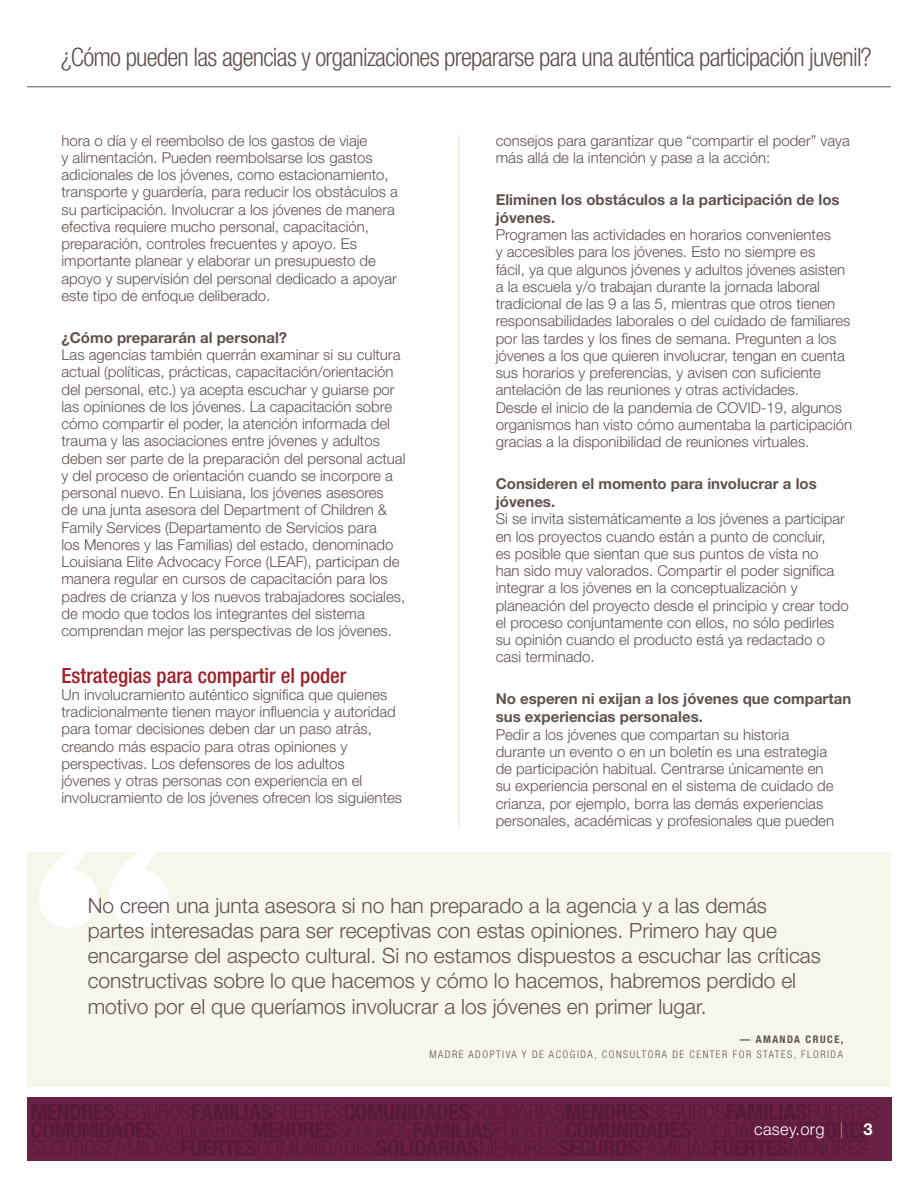
<style>
.page{position:relative;width:918px;height:1188px;background:#fff}
.page>*{position:absolute;margin:0;border:0;box-sizing:border-box;transform-origin:0 0}
.t1{font:300 condensed 25.5px "Helvetica Neue LT Std";letter-spacing:-.03em;color:#61514d}
.box_body{font:300 21px/25.2px "Helvetica Neue LT Std";color:#61514d}
.Head_2{font:500 condensed 21px "Helvetica Neue LT Std";color:#9e1f29}
.t2{font:300 16.5px "Helvetica Neue LT Std";letter-spacing:.02em;color:#fff}
.body{font:300 15px/17.2px "Helvetica Neue LT Std";color:#61514d}
.Head_3{font:700 15px/18px "Helvetica Neue LT Std";color:#61514d}
.body-2{font:300 condensed 10.5px/15px "Helvetica Neue LT Std";letter-spacing:.14em;color:#61514d;text-align:right}
.s1{font-weight:700}
.s2{color:#f18a21}
</style>
<div class="page">
<div style="left:27px;top:1098px;width:864px;height:63px;background:#692045"></div>
<hr style="left:27px;top:86px;width:864px;height:1px;background:#61514d">
<hr style="left:459px;top:135px;width:1px;height:693px;background:#e9e7b7">
<div style="left:27px;top:852px;width:864px;height:234px;background:#f7f6eb"></div>
<svg style="left:39px;top:852px;width:129px;height:76px"></svg>
<h1 class="t1" style="left:61px;top:42px;width:812px">¿Cómo pueden las agencias y organizaciones prepararse para una auténtica participación juvenil?</h1>
<p class="body" style="left:62px;top:131px;width:338px">hora o día y el reembolso de los gastos de viaje<br>y alimentación. Pueden reembolsarse los gastos adicionales de los jóvenes, como estacionamiento, transporte y guardería, para reducir los obstáculos a su participación. Involucrar a los jóvenes de manera efectiva requiere mucho personal, capacitación, preparación, controles frecuentes y apoyo. Es importante planear y elaborar un presupuesto de apoyo y supervisión del personal dedicado a apoyar este tipo de enfoque deliberado.</p>
<p class="Head_3" style="left:62px;top:328px;width:227px">¿Cómo prepararán al personal?</p>
<p class="body" style="left:62px;top:346px;width:346px">Las agencias también querrán examinar si su cultura actual (políticas, prácticas, capacitación/orientación del personal, etc.) ya acepta escuchar y guiarse por las opiniones de los jóvenes. La capacitación sobre cómo compartir el poder, la atención informada del trauma y las asociaciones entre jóvenes y adultos deben ser parte de la preparación del personal actual y del proceso de orientación cuando se incorpore a personal nuevo. En Luisiana, los jóvenes asesores<br>de una junta asesora del Department of Children &amp; Family Services (Departamento de Servicios para<br>los Menores y las Familias) del estado, denominado Louisiana Elite Advocacy Force (LEAF), participan de manera regular en cursos de capacitación para los padres de crianza y los nuevos trabajadores sociales, de modo que todos los integrantes del sistema comprendan mejor las perspectivas de los jóvenes.</p>
<p class="Head_2" style="left:62px;top:663px;width:287px">Estrategias para compartir el poder</p>
<p class="body" style="left:62px;top:686px;width:342px">Un involucramiento auténtico significa que quienes tradicionalmente tienen mayor influencia y autoridad para tomar decisiones deben dar un paso atrás, creando más espacio para otras opiniones y perspectivas. Los defensores de los adultos<br>jóvenes y otras personas con experiencia en el involucramiento de los jóvenes ofrecen los siguientes</p>
<p class="body" style="left:496px;top:131px;width:356px">consejos para garantizar que “compartir el poder” vaya más allá de la intención y pase a la acción:</p>
<p class="Head_3" style="left:496px;top:190px;width:345px">Eliminen los obstáculos a la participación de los jóvenes.</p>
<p class="body" style="left:496px;top:226px;width:358px">Programen las actividades en horarios convenientes<br>y accesibles para los jóvenes. Esto no siempre es<br>fácil, ya que algunos jóvenes y adultos jóvenes asisten a la escuela y/o trabajan durante la jornada laboral tradicional de las 9 a las 5, mientras que otros tienen responsabilidades laborales o del cuidado de familiares por las tardes y los fines de semana. Pregunten a los jóvenes a los que quieren involucrar, tengan en cuenta sus horarios y preferencias, y avisen con suficiente antelación de las reuniones y otras actividades.<br>Desde el inicio de la pandemia de COVID-19, algunos organismos han visto cómo aumentaba la participación gracias a la disponibilidad de reuniones virtuales.</p>
<p class="Head_3" style="left:496px;top:475px;width:323px">Consideren el momento para involucrar a los jóvenes.</p>
<p class="body" style="left:496px;top:510px;width:355px">Si se invita sistemáticamente a los jóvenes a participar en los proyectos cuando están a punto de concluir,<br>es posible que sientan que sus puntos de vista no<br>han sido muy valorados. Compartir el poder significa integrar a los jóvenes en la conceptualización y planeación del proyecto desde el principio y crear todo el proceso conjuntamente con ellos, no sólo pedirles su opinión cuando el producto está ya redactado o casi terminado.</p>
<p class="Head_3" style="left:496px;top:690px;width:357px">No esperen ni exijan a los jóvenes que compartan sus experiencias personales.</p>
<p class="body" style="left:496px;top:725px;width:340px">Pedir a los jóvenes que compartan su historia durante un evento o en un boletín es una estrategia de participación habitual. Centrarse únicamente en su experiencia personal en el sistema de cuidado de crianza, por ejemplo, borra las demás experiencias personales, académicas y profesionales que pueden</p>
<p class="box_body" style="left:88px;top:892px;width:735px">No creen una junta asesora si no han preparado a la agencia y a las demás partes interesadas para ser receptivas con estas opiniones. Primero hay que encargarse del aspecto cultural. Si no estamos dispuestos a escuchar las críticas constructivas sobre lo que hacemos y cómo lo hacemos, habremos perdido el motivo por el que queríamos involucrar a los jóvenes en primer lugar.</p>
<p class="body-2" style="left:430px;top:1032px;width:415px"><span class="s1">— AMANDA CRUCE,<br></span>MADRE ADOPTIVA Y DE ACOGIDA, CONSULTORA DE CENTER FOR STATES, FLORIDA</p>
<p class="t2" style="left:754px;top:1119px;width:120px">casey.org <span class="s2">|</span> <span class="s1">3</span></p>
</div>
